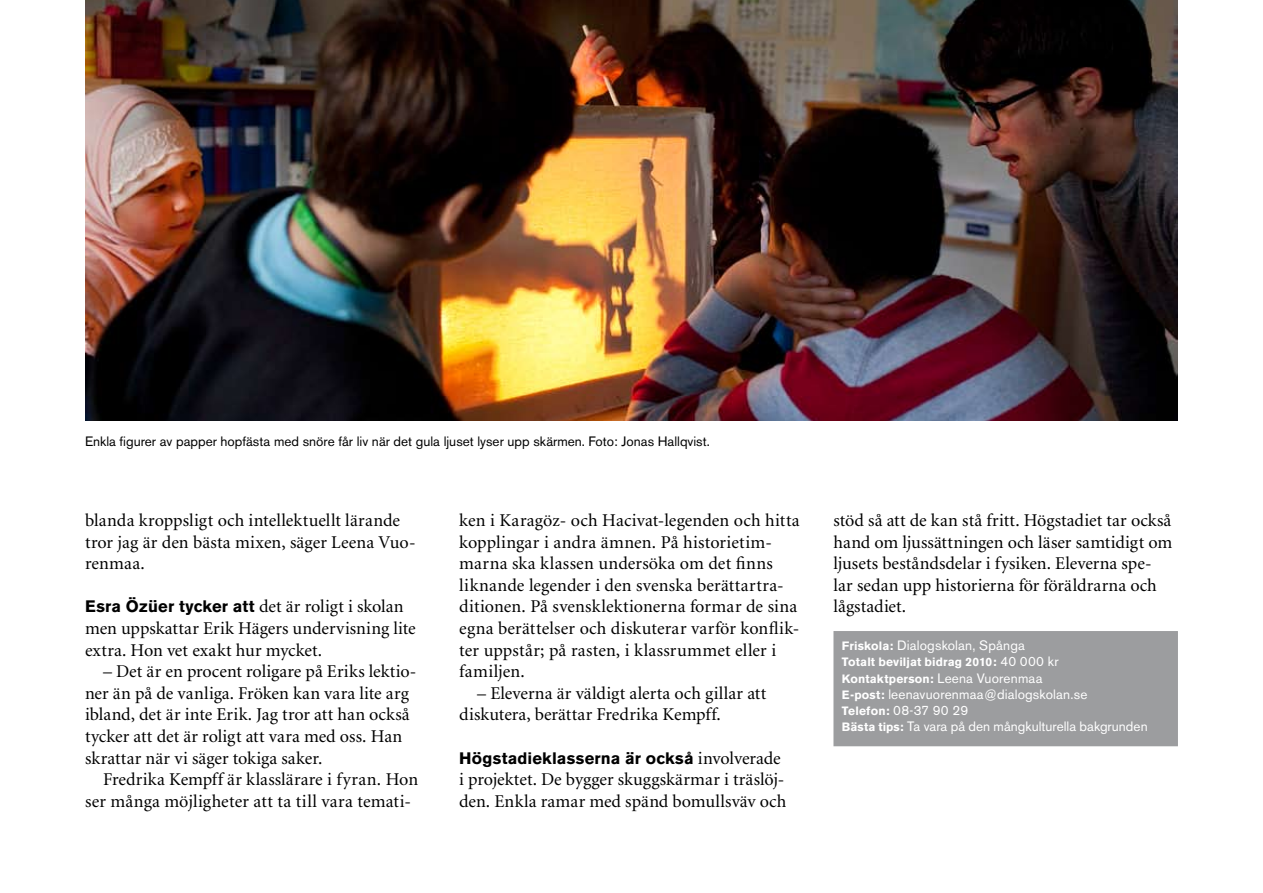
<style>
.page{position:relative;width:1263px;height:893px;background:#fff}
.page>*{position:absolute;margin:0;border:0;box-sizing:border-box;transform-origin:0 0}
.t1{font:18px/21.6px "Minion OS";letter-spacing:.005em;color:#000}
.t2{font:700 16.5px "Akzidenz Grotesk BE";letter-spacing:.015em;color:#000}
.t3{font:13.5px/16.2px "Akzidenz Grotesk BE";letter-spacing:.01em;color:#fff}
.t4{font:13.5px "Akzidenz Grotesk BE";color:#000}
.t5{font:700 12px/16.2px "Akzidenz Grotesk BE";letter-spacing:.01em;color:#fff}
.s1{font-family:"Minion OS";font-weight:400;font-size:18px}
.s2{font-weight:700;font-size:12px}
.s3{font-weight:400;font-size:13.5px}
</style>
<div class="page">
<div style="left:833px;top:631px;width:345px;height:115px;background:#9c9d9f"></div>
<img style="left:85px;top:0;width:1093px;height:420px">
<p class="t4" style="left:85px;top:433px;width:626px">Enkla figurer av papper hopfästa med snöre får liv när det gula ljuset lyser upp skärmen. Foto: Jonas Hallqvist.</p>
<p class="t1" style="left:85px;top:509px;width:332px">blanda kroppsligt och intellektuellt lärande tror jag är den bästa mixen, säger Leena Vuo&shy;renmaa.</p>
<p class="t2" style="left:85px;top:597px;width:320px">Esra Özüer tycker att <span class="s1">det är roligt i skolan</span></p>
<p class="t1" style="left:85px;top:617px;width:332px">men uppskattar Erik Hägers undervisning lite extra. Hon vet exakt hur mycket.</p>
<p class="t1" style="left:85px;top:660px;width:333px;text-indent:18px">– Det är en procent roligare på Eriks lektio&shy;ner än på de vanliga. Fröken kan vara lite arg ibland, det är inte Erik. Jag tror att han också tycker att det är roligt att vara med oss. Han skrattar när vi säger tokiga saker.</p>
<p class="t1" style="left:85px;top:768px;width:335px;text-indent:18px">Fredrika Kempff är klasslärare i fyran. Hon ser många möjligheter att ta till vara temati-</p>
<p class="t1" style="left:459px;top:509px;width:342px">ken i Karagöz- och Hacivat-legenden och hitta kopplingar i andra ämnen. På historietim&shy;marna ska klassen undersöka om det finns liknande legender i den svenska berättartra&shy;ditionen. På svensklektionerna formar de sina egna berättelser och diskuterar varför konflik&shy;ter uppstår; på rasten, i klassrummet eller i familjen.</p>
<p class="t1" style="left:459px;top:682px;width:309px;text-indent:18px">– Eleverna är väldigt alerta och gillar att diskutera, berättar Fredrika Kempff.</p>
<p class="t2" style="left:459px;top:748px;width:323px">Högstadieklasserna är också <span class="s1">involverade</span></p>
<p class="t1" style="left:459px;top:768px;width:329px">i projektet. De bygger skuggskärmar i träslöj&shy;den. Enkla ramar med spänd bomullsväv och</p>
<p class="t1" style="left:833px;top:509px;width:340px">stöd så att de kan stå fritt. Högstadiet tar också hand om ljussättningen och läser samtidigt om ljusets beståndsdelar i fysiken. Eleverna spe&shy;lar sedan upp historierna för föräldrarna och lågstadiet.</p>
<p class="t3" style="left:842px;top:637px;width:184px"><span class="s2">Friskola:</span> Dialogskolan, Spånga</p>
<p class="t5" style="left:842px;top:654px;width:218px">Totalt beviljat bidrag 2010: <span class="s3">40 000 kr<br></span>Kontaktperson: <span class="s3">Leena Vuorenmaa</span></p>
<p class="t3" style="left:842px;top:686px;width:307px"><span class="s2">E-post:</span> leenavuorenmaa@dialogskolan.se<br><span class="s2">Telefon:</span> 08-37 90 29<br><span class="s2">Bästa tips:</span> Ta vara på den mångkulturella bakgrunden</p>
</div>
